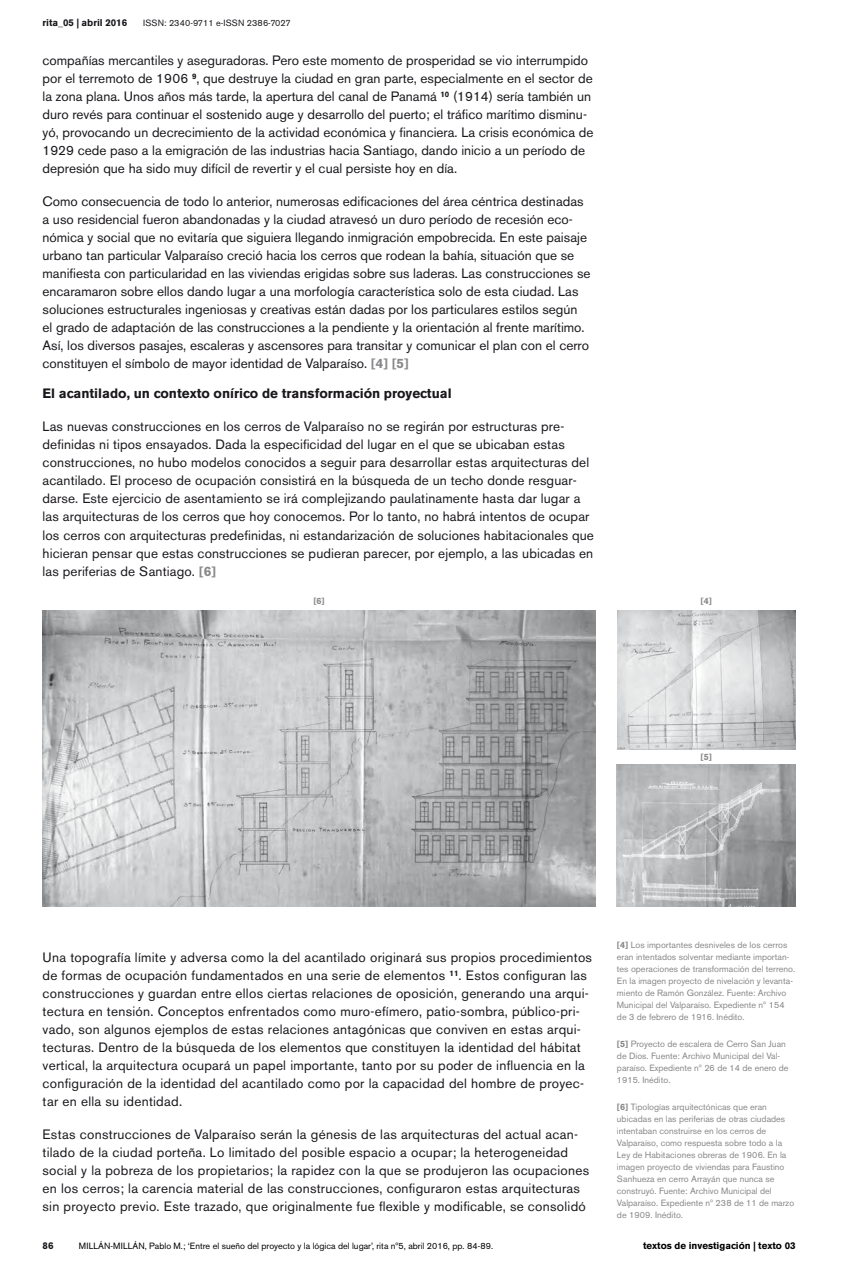
<style>
.page{position:relative;width:851px;height:1276px;background:#fff}
.page>*{position:absolute;margin:0;border:0;box-sizing:border-box;transform-origin:0 0}
.t1{font:13.5px/18px "Akzidenz Grotesk BE";letter-spacing:.01em;color:#1a171c}
.t2{font:700 13.5px "Akzidenz Grotesk BE";color:#1a171c}
.t3{font:700 9.75px "Akzidenz Grotesk BE";color:#000}
.t4{font:700 9.75px "Akzidenz Grotesk BE";color:#1a171c}
.t5{font:9px/12px "Akzidenz Grotesk BE";color:#87888a}
.t6{font:9px "Akzidenz Grotesk BE";color:#000}
.t7{font:9px "Akzidenz Grotesk BE";letter-spacing:.02em;color:#1a171c}
.t8{font:700 9px "Akzidenz Grotesk BE";color:#87888a}
.s1{font-weight:700;color:#87888a}
.s2{font-weight:700}
</style>
<div class="page">
<img style="left:43px;top:610px;width:552px;height:296px">
<img style="left:617px;top:610px;width:178px;height:139px">
<img style="left:617px;top:764px;width:178px;height:142px">
<p class="t4" style="left:43px;top:17px;width:86px">rita_05 | abril 2016</p>
<p class="t7" style="left:143px;top:17px;width:149px">ISSN: 2340-9711 e-ISSN 2386-7027</p>
<p class="t1" style="left:43px;top:52px;width:552px">compañías mercantiles y aseguradoras. Pero este momento de prosperidad se vio interrumpido por el terremoto de 1906 <sup>9</sup>, que destruye la ciudad en gran parte, especialmente en el sector de la zona plana. Unos años más tarde, la apertura del canal de Panamá <sup>10</sup> (1914) sería también un duro revés para continuar el sostenido auge y desarrollo del puerto; el tráfico marítimo disminu&shy;yó, provocando un decrecimiento de la actividad económica y financiera. La crisis económica de 1929 cede paso a la emigración de las industrias hacia Santiago, dando inicio a un período de depresión que ha sido muy difícil de revertir y el cual persiste hoy en día.</p>
<p class="t1" style="left:43px;top:193px;width:549px">Como consecuencia de todo lo anterior, numerosas edificaciones del área céntrica destinadas a uso residencial fueron abandonadas y la ciudad atravesó un duro período de recesión eco&shy;nómica y social que no evitaría que siguiera llegando inmigración empobrecida. En este paisaje urbano tan particular Valparaíso creció hacia los cerros que rodean la bahía, situación que se manifiesta con particularidad en las viviendas erigidas sobre sus laderas. Las construcciones se encaramaron sobre ellos dando lugar a una morfología característica solo de esta ciudad. Las soluciones estructurales ingeniosas y creativas están dadas por los particulares estilos según el grado de adaptación de las construcciones a la pendiente y la orientación al frente marítimo.<br>Así, los diversos pasajes, escaleras y ascensores para transitar y comunicar el plan con el cerro constituyen el símbolo de mayor identidad de Valparaíso. <span class="s1">[4] [5]</span></p>
<p class="t2" style="left:43px;top:386px;width:410px">El acantilado, un contexto onírico de transformación proyectual</p>
<p class="t1" style="left:43px;top:418px;width:553px">Las nuevas construcciones en los cerros de Valparaíso no se regirán por estructuras pre&shy;definidas ni tipos ensayados. Dada la especificidad del lugar en el que se ubicaban estas construcciones, no hubo modelos conocidos a seguir para desarrollar estas arquitecturas del acantilado. El proceso de ocupación consistirá en la búsqueda de un techo donde resguar&shy;darse. Este ejercicio de asentamiento se irá complejizando paulatinamente hasta dar lugar a las arquitecturas de los cerros que hoy conocemos. Por lo tanto, no habrá intentos de ocupar los cerros con arquitecturas predefinidas, ni estandarización de soluciones habitacionales que hicieran pensar que estas construcciones se pudieran parecer, por ejemplo, a las ubicadas en las periferias de Santiago. <span class="s1">[6]</span></p>
<p class="t8" style="left:313px;top:596px;width:13px">[6]</p>
<p class="t8" style="left:700px;top:596px;width:13px">[4]</p>
<p class="t8" style="left:700px;top:752px;width:13px">[5]</p>
<p class="t1" style="left:43px;top:948px;width:551px">Una topografía límite y adversa como la del acantilado originará sus propios procedimientos de formas de ocupación fundamentados en una serie de elementos <sup>11</sup>. Estos configuran las construcciones y guardan entre ellos ciertas relaciones de oposición, generando una arqui&shy;tectura en tensión. Conceptos enfrentados como muro-efímero, patio-sombra, público-pri&shy;vado, son algunos ejemplos de estas relaciones antagónicas que conviven en estas arqui&shy;tecturas. Dentro de la búsqueda de los elementos que constituyen la identidad del hábitat vertical, la arquitectura ocupará un papel importante, tanto por su poder de influencia en la configuración de la identidad del acantilado como por la capacidad del hombre de proyec&shy;tar en ella su identidad.</p>
<p class="t1" style="left:43px;top:1125px;width:548px">Estas construcciones de Valparaíso serán la génesis de las arquitecturas del actual acan&shy;tilado de la ciudad porteña. Lo limitado del posible espacio a ocupar; la heterogeneidad social y la pobreza de los propietarios; la rapidez con la que se produjeron las ocupaciones en los cerros; la carencia material de las construcciones, configuraron estas arquitecturas sin proyecto previo. Este trazado, que originalmente fue flexible y modificable, se consolidó</p>
<p class="t6" style="left:79px;top:1240px;width:416px">MILLÁN-MILLÁN, Pablo M.; ‘Entre el sueño del proyecto y la lógica del lugar’, rita nº5, abril 2016, pp. 84-89.</p>
<p class="t4" style="left:43px;top:1240px;width:13px">86</p>
<p class="t5" style="left:617px;top:939px;width:180px"><span class="s2">[4]</span> Los importantes desniveles de los cerros eran intentados solventar mediante importan&shy;tes operaciones de transformación del terreno.<br>En la imagen proyecto de nivelación y levanta&shy;miento de Ramón González. Fuente: Archivo Municipal del Valparaíso. Expediente nº 154 de 3 de febrero de 1916. Inédito.</p>
<p class="t5" style="left:617px;top:1038px;width:173px"><span class="s2">[5]</span> Proyecto de escalera de Cerro San Juan de Dios. Fuente: Archivo Municipal del Val&shy;paraíso. Expediente nº 26 de 14 de enero de 1915. Inédito.</p>
<p class="t5" style="left:617px;top:1101px;width:179px"><span class="s2">[6]</span> Tipologías arquitectónicas que eran ubicadas en las periferias de otras ciudades intentaban construirse en los cerros de Valparaíso, como respuesta sobre todo a la Ley de Habitaciones obreras de 1906. En la imagen proyecto de viviendas para Faustino Sanhueza en cerro Arrayán que nunca se construyó. Fuente: Archivo Municipal del Valparaíso. Expediente nº 238 de 11 de marzo de 1909. Inédito.</p>
<p class="t3" style="left:643px;top:1240px;width:154px">textos de investigación | texto 03</p>
</div>
